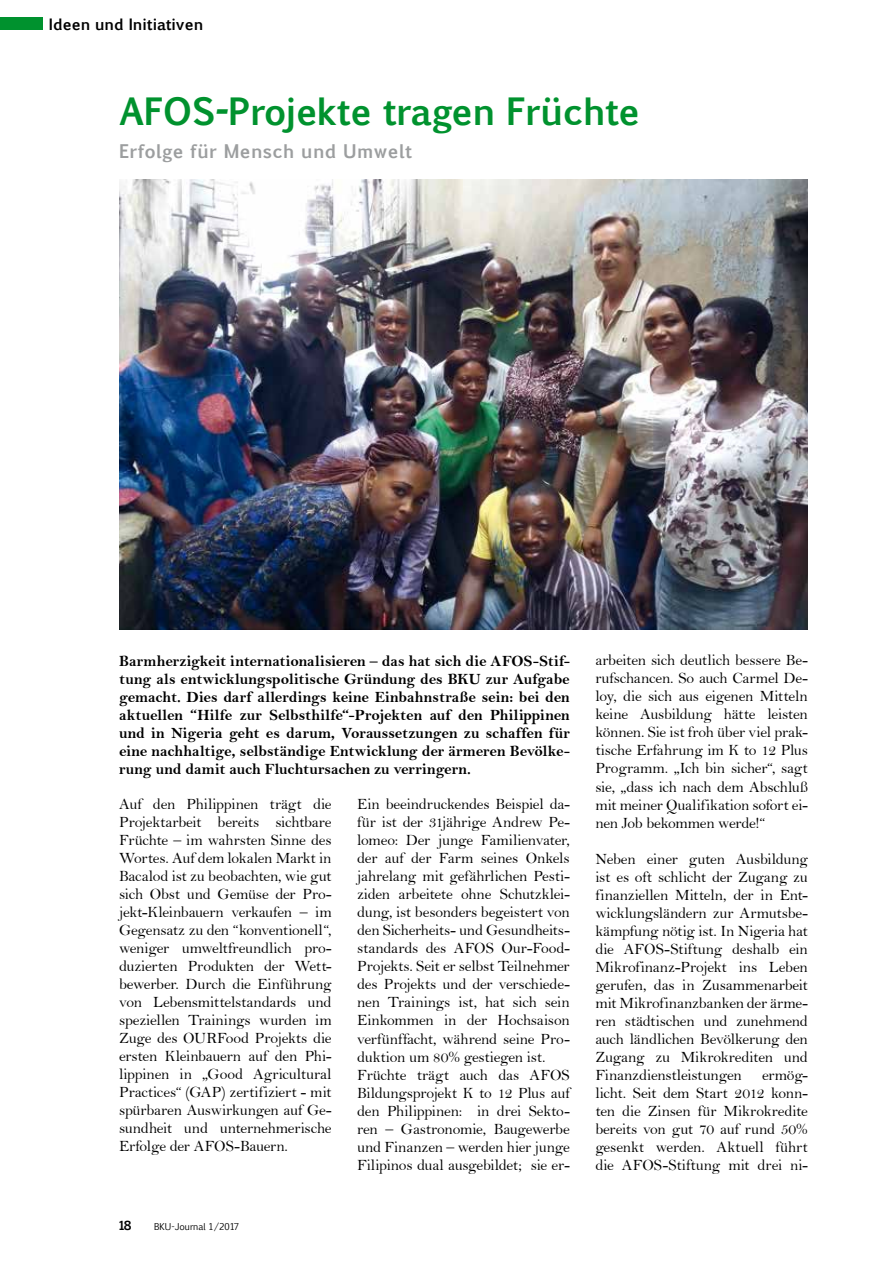
<style>
.page{position:relative;width:893px;height:1263px;background:#fff}
.page>*{position:absolute;margin:0;border:0;box-sizing:border-box;transform-origin:0 0}
.t1{font:700 36px "Euphemia UCAS";letter-spacing:-.01em;color:#00922e}
.t2{font:700 18px "Euphemia UCAS";letter-spacing:.025em;color:#9c9e9f}
.t3{font:15.75px/18px "Bell";letter-spacing:-.015em;color:#000;text-align:justify}
.t4{font:15.75px/18px "Bell MT Bold";letter-spacing:-.005em;color:#000;text-align:justify}
.t5{font:700 15px "Euphemia UCAS";color:#000}
.t6{font:700 12px "Euphemia UCAS";color:#000}
.t7{font:9px "Euphemia CAS";color:#000}
</style>
<div class="page">
<div style="left:0;top:17px;width:43px;height:13px;background:#00922e"></div>
<img style="left:119px;top:180px;width:689px;height:449px">
<p class="t5" style="left:49px;top:13px;width:156px">Ideen und Initiativen</p>
<h1 class="t1" style="left:119px;top:85px;width:523px">AFOS-Projekte tragen Früchte</h1>
<p class="t2" style="left:119px;top:138px;width:294px">Erfolge für Mensch und Umwelt</p>
<p class="t4" style="left:119px;top:651px;width:452px">Barmherzigkeit internationalisieren – das hat sich die AFOS-Stif&shy;tung als entwicklungspolitische Gründung des BKU zur Aufgabe gemacht. Dies darf allerdings keine Einbahnstraße sein: bei den aktuellen “Hilfe zur Selbsthilfe“-Projekten auf den Philippinen und in Nigeria geht es darum, Voraussetzungen zu schaffen für eine nachhaltige, selbständige Entwicklung der ärmeren Bevölke&shy;rung und damit auch Fluchtursachen zu verringern.</p>
<p class="t3" style="left:119px;top:795px;width:214px">Auf den Philippinen trägt die Projektarbeit bereits sichtbare Früchte – im wahrsten Sinne des Wortes. Auf dem lokalen Markt in Bacalod ist zu beobachten, wie gut sich Obst und Gemüse der Pro&shy;jekt-Kleinbauern verkaufen – im Gegensatz zu den “konventionell“, weniger umweltfreundlich pro&shy;duzierten Produkten der Wett&shy;bewerber. Durch die Einführung von Lebensmittelstandards und speziellen Trainings wurden im Zuge des OURFood Projekts die ersten Kleinbauern auf den Phi&shy;lippinen in „Good Agricultural Practices“ (GAP) zertifiziert - mit spürbaren Auswirkungen auf Ge&shy;sundheit und unternehmerische Erfolge der AFOS-Bauern.</p>
<p class="t3" style="left:357px;top:795px;width:214px;text-align:left">Ein beeindruckendes Beispiel da&shy;für ist der 31jährige Andrew Pe&shy;lomeo: Der junge Familienvater, der auf der Farm seines Onkels jahrelang mit gefährlichen Pesti&shy;ziden arbeitete ohne Schutzklei&shy;dung, ist besonders begeistert von den Sicherheits- und Gesundheits&shy;standards des AFOS Our-Food-<br>Projekts. Seit er selbst Teilnehmer des Projekts und der verschiede&shy;nen Trainings ist, hat sich sein<br>Einkommen in der Hochsaison verfünffacht, während seine Pro&shy;duktion um 80% gestiegen ist.<br>Früchte trägt auch das AFOS<br>Bildungsprojekt K to 12 Plus auf den Philippinen: in drei Sekto&shy;ren – Gastronomie, Baugewerbe und Finanzen – werden hier junge<br>Filipinos dual ausgebildet; sie er-</p>
<p class="t6" style="left:119px;top:1216px;width:14px">18</p>
<p class="t7" style="left:154px;top:1220px;width:87px">BKU-Journal 1/2017</p>
<p class="t3" style="left:595px;top:651px;width:214px">arbeiten sich deutlich bessere Be&shy;rufschancen. So auch Carmel De&shy;loy, die sich aus eigenen Mitteln keine Ausbildung hätte leisten können. Sie ist froh über viel prak&shy;tische Erfahrung im K to 12 Plus Programm. „Ich bin sicher“, sagt sie, „dass ich nach dem Abschluß mit meiner Qualifikation sofort ei&shy;nen Job bekommen werde!“</p>
<p class="t3" style="left:595px;top:849px;width:214px">Neben einer guten Ausbildung ist es oft schlicht der Zugang zu finanziellen Mitteln, der in Ent&shy;wicklungsländern zur Armutsbe&shy;kämpfung nötig ist. In Nigeria hat die AFOS-Stiftung deshalb ein Mikrofinanz-Projekt ins Leben gerufen, das in Zusammenarbeit mit Mikrofinanzbanken der ärme&shy;ren städtischen und zunehmend auch ländlichen Bevölkerung den Zugang zu Mikrokrediten und Finanzdienstleistungen</p>
<p class="t3" style="left:595px;top:1065px;width:214px;text-indent:167px">ermög&shy;licht. Seit dem Start 2012 konn&shy;ten die Zinsen für Mikrokredite bereits von gut 70 auf rund 50% gesenkt werden. Aktuell führt die AFOS-Stiftung mit drei ni-</p>
</div>
